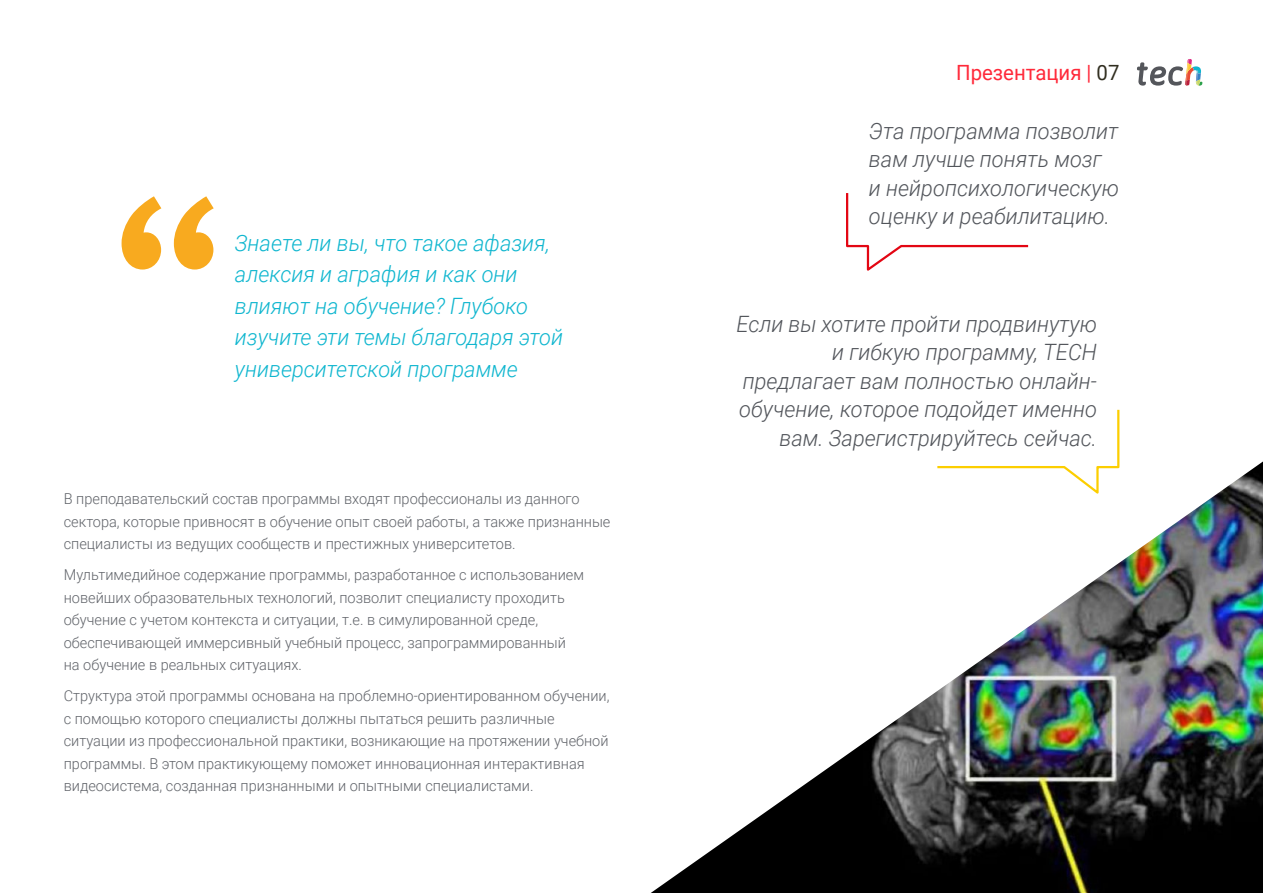
<style>
.page{position:relative;width:1263px;height:893px;background:#fff}
.page>*{position:absolute;margin:0;border:0;box-sizing:border-box;transform-origin:0 0}
.t1{font:italic 300 22.5px/28.5px "Roboto";color:#52555b;text-align:right}
.t2{font:italic 300 22.5px/31.5px "Roboto";color:#0fb6cf}
.t3{font:21px "Roboto";color:#ff293a}
.t4{font:300 15px/22.5px "Roboto";color:#61646a}
.s1{color:#312e20}
</style>
<div class="page">
<svg style="left:1117px;top:409px;width:3px;height:52px"></svg>
<svg style="left:846px;top:193px;width:183px;height:78px"></svg>
<svg style="left:122px;top:196px;width:92px;height:74px"></svg>
<img style="left:651px;top:461px;width:612px;height:432px">
<svg style="left:1137px;top:59px;width:65px;height:27px"></svg>
<h1 class="t2" style="left:235px;top:226px;width:330px">Знаете ли вы, что такое афазия, алексия и аграфия и как они влияют на обучение? Глубоко изучите эти темы благодаря этой университетской программе</h1>
<p class="t4" style="left:64px;top:487px;width:548px">В преподавательский состав программы входят профессионалы из данного сектора, которые привносят в обучение опыт своей работы, а также признанные специалисты из ведущих сообществ и престижных университетов.</p>
<p class="t4" style="left:64px;top:563px;width:522px">Мультимедийное содержание программы, разработанное с использованием новейших образовательных технологий, позволит специалисту проходить обучение с учетом контекста и ситуации, т.е. в симулированной среде, обеспечивающей иммерсивный учебный процесс, запрограммированный на обучение в реальных ситуациях.</p>
<p class="t4" style="left:64px;top:684px;width:547px">Структура этой программы основана на проблемно-ориентированном обучении, с помощью которого специалисты должны пытаться решить различные ситуации из профессиональной практики, возникающие на протяжении учебной программы. В этом практикующему поможет инновационная интерактивная видеосистема, созданная признанными и опытными специалистами.</p>
<h2 class="t3" style="left:956px;top:57px;width:165px">Презентация | <span class="s1">07</span></h2>
<h1 class="t1" style="left:869px;top:116px;width:252px;text-align:left">Эта программа позволит вам лучше понять мозг и нейропсихологическую оценку и реабилитацию.</h1>
<h1 class="t1" style="left:736px;top:309px;width:362px">Если вы хотите пройти продвинутую и гибкую программу, TECH предлагает вам полностью онлайн&shy;обучение, которое подойдет именно вам. Зарегистрируйтесь сейчас.</h1>
</div>
